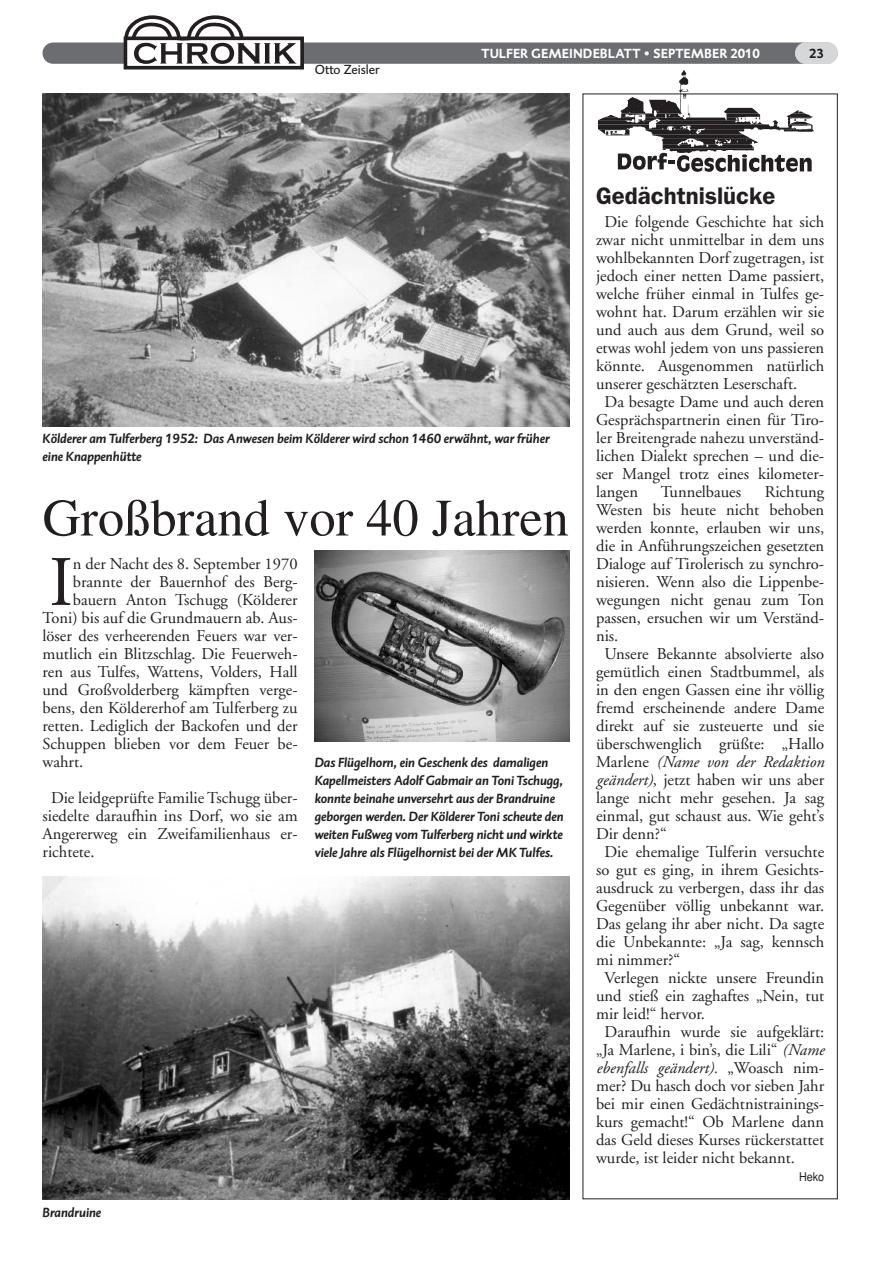
<style>
.page{position:relative;width:893px;height:1263px;background:#fff}
.page>*{position:absolute;margin:0;border:0;box-sizing:border-box;transform-origin:0 0}
.t1{font:70.8px "Adobe Garamond";color:#231f20}
.t2{font:52.5px "Times";color:#231f20}
.t3{font:600 24px "Franklin Gothic";color:#231f20}
.t4{font:16.5px/18px "Adobe Garamond";color:#231f20;text-align:justify}
.t5{font:italic 16.5px "Adobe Garamond";color:#231f20}
.t6{font:italic 700 13.5px/18px "DTL Caspari T";color:#231f20}
.t7{font:700 13.5px "DTL Caspari T";color:#fff}
.t8{font:13.5px "DTL Caspari T";color:#231f20}
.t9{font:700 13.5px "DTL Caspari T";color:#231f20}
.t10{font:12px "Helvetica";color:#231f20;scale:.9 1}
.s1{font-style:normal}
.s2{font-style:italic}
</style>
<div class="page">
<div style="left:43px;top:43px;width:795px;height:21px;background:#6c6d70;border-radius:11px"></div>
<div style="left:795px;top:43px;width:43px;height:21px;background:#d6d7d9;border-radius:11px"></div>
<svg style="left:599px;top:70px;width:215px;height:102px"></svg>
<div style="left:124px;top:37px;width:180px;height:32px;border:4px solid #231f20"></div>
<svg style="left:123px;top:15px;width:173px;height:49px"></svg>
<img style="left:43px;top:876px;width:527px;height:323px">
<img style="left:43px;top:94px;width:527px;height:333px">
<img style="left:315px;top:550px;width:255px;height:191px">
<p class="t8" style="left:315px;top:61px;width:66px">Otto Zeisler</p>
<p class="t7" style="left:482px;top:45px;width:280px">TULFER GEMEINDEBLATT • SEPTEMBER 2010</p>
<p class="t9" style="left:809px;top:46px;width:16px">23</p>
<p class="t6" style="left:43px;top:429px;width:509px">Kölderer am Tulferberg 1952: Das Anwesen beim Kölderer wird schon 1460 erwähnt, war früher eine Knappenhütte</p>
<h2 class="t2" style="left:43px;top:500px;width:528px">Großbrand vor 40 Jahren</h2>
<h1 class="t1" style="left:49px;top:554px;width:25px">I</h1>
<p class="t4" style="left:73px;top:556px;width:226px">n der Nacht des 8. September 1970</p>
<p class="t4" style="left:73px;top:574px;width:226px">brannte der Bauernhof des Berg-</p>
<p class="t4" style="left:73px;top:592px;width:226px">bauern Anton Tschugg (Kölderer</p>
<p class="t4" style="left:43px;top:610px;width:257px">Toni) bis auf die Grundmauern ab. Aus-</p>
<p class="t4" style="left:43px;top:628px;width:257px">löser des verheerenden Feuers war ver-</p>
<p class="t4" style="left:43px;top:646px;width:257px">mutlich ein Blitzschlag. Die Feuerweh-</p>
<p class="t4" style="left:43px;top:664px;width:257px">ren aus Tulfes, Wattens, Volders, Hall</p>
<p class="t4" style="left:43px;top:682px;width:257px">und Großvolderberg kämpften verge-</p>
<p class="t4" style="left:43px;top:700px;width:257px">bens, den Köldererhof am Tulferberg zu</p>
<p class="t4" style="left:43px;top:718px;width:257px">retten. Lediglich der Backofen und der</p>
<p class="t4" style="left:43px;top:736px;width:257px">Schuppen blieben vor dem Feuer be-</p>
<p class="t4" style="left:43px;top:754px;width:42px">wahrt.</p>
<p class="t4" style="left:43px;top:790px;width:257px;text-indent:9px">Die leidgeprüfte Familie Tschugg über&shy;siedelte daraufhin ins Dorf, wo sie am Angererweg ein Zweifamilienhaus er&shy;richtete.</p>
<p class="t6" style="left:315px;top:753px;width:250px">Das Flügelhorn, ein Geschenk des damaligen Kapellmeisters Adolf Gabmair an Toni Tschugg, konnte beinahe unversehrt aus der Brandruine geborgen werden. Der Kölderer Toni scheute den weiten Fußweg vom Tulferberg nicht und wirkte viele Jahre als Flügelhornist bei der MK Tulfes.</p>
<p class="t6" style="left:43px;top:1203px;width:60px">Brandruine</p>
<h3 class="t3" style="left:596px;top:182px;width:181px">Gedächtnislücke</h3>
<p class="t4" style="left:605px;top:214px;width:221px">Die folgende Geschichte hat sich</p>
<p class="t4" style="left:596px;top:232px;width:230px">zwar nicht unmittelbar in dem uns</p>
<p class="t4" style="left:596px;top:250px;width:230px">wohlbekannten Dorf zugetragen, ist</p>
<p class="t4" style="left:596px;top:268px;width:230px">jedoch einer netten Dame passiert,</p>
<p class="t4" style="left:596px;top:286px;width:230px">welche früher einmal in Tulfes ge-</p>
<p class="t4" style="left:596px;top:304px;width:230px">wohnt hat. Darum erzählen wir sie</p>
<p class="t4" style="left:596px;top:322px;width:230px">und auch aus dem Grund, weil so</p>
<p class="t4" style="left:596px;top:340px;width:230px">etwas wohl jedem von uns passieren</p>
<p class="t4" style="left:596px;top:358px;width:230px">könnte. Ausgenommen natürlich</p>
<p class="t4" style="left:596px;top:376px;width:203px">unserer geschätzten Leserschaft.</p>
<p class="t4" style="left:605px;top:394px;width:221px">Da besagte Dame und auch deren</p>
<p class="t4" style="left:596px;top:412px;width:230px">Gesprächspartnerin einen für Tiro-</p>
<p class="t4" style="left:596px;top:430px;width:230px">ler Breitengrade nahezu unverständ-</p>
<p class="t4" style="left:596px;top:448px;width:230px">lichen Dialekt sprechen – und die-</p>
<p class="t4" style="left:596px;top:466px;width:230px">ser Mangel trotz eines kilometer-</p>
<p class="t4" style="left:596px;top:484px;width:43px">langen</p>
<p class="t4" style="left:661px;top:484px;width:82px">Tunnelbaues</p>
<p class="t4" style="left:765px;top:484px;width:61px">Richtung</p>
<p class="t4" style="left:596px;top:502px;width:230px">Westen bis heute nicht behoben</p>
<p class="t4" style="left:596px;top:520px;width:230px">werden konnte, erlauben wir uns,</p>
<p class="t4" style="left:596px;top:538px;width:230px">die in Anführungszeichen gesetzten</p>
<p class="t4" style="left:596px;top:556px;width:230px">Dialoge auf Tirolerisch zu synchro-</p>
<p class="t4" style="left:596px;top:574px;width:230px">nisieren. Wenn also die Lippenbe-</p>
<p class="t4" style="left:596px;top:592px;width:230px">wegungen nicht genau zum Ton</p>
<p class="t4" style="left:596px;top:610px;width:230px">passen, ersuchen wir um Verständ-</p>
<p class="t4" style="left:596px;top:628px;width:24px">nis.</p>
<p class="t4" style="left:605px;top:646px;width:221px">Unsere Bekannte absolvierte also</p>
<p class="t4" style="left:596px;top:664px;width:230px">gemütlich einen Stadtbummel, als</p>
<p class="t4" style="left:596px;top:682px;width:230px">in den engen Gassen eine ihr völlig</p>
<p class="t4" style="left:596px;top:700px;width:230px">fremd erscheinende andere Dame</p>
<p class="t4" style="left:596px;top:718px;width:230px">direkt auf sie zusteuerte und sie</p>
<p class="t4" style="left:596px;top:736px;width:230px">überschwenglich grüßte: „Hallo</p>
<p class="t5" style="left:596px;top:755px;width:230px"><span class="s1">Marlene</span> (Name von der Redaktion</p>
<p class="t4" style="left:596px;top:772px;width:230px"><span class="s2">geändert)</span>, jetzt haben wir uns aber</p>
<p class="t4" style="left:596px;top:790px;width:230px">lange nicht mehr gesehen. Ja sag</p>
<p class="t4" style="left:596px;top:808px;width:230px">einmal, gut schaust aus. Wie geht’s</p>
<p class="t4" style="left:596px;top:826px;width:72px">Dir denn?“</p>
<p class="t4" style="left:605px;top:844px;width:221px">Die ehemalige Tulferin versuchte</p>
<p class="t4" style="left:596px;top:862px;width:230px">so gut es ging, in ihrem Gesichts-</p>
<p class="t4" style="left:596px;top:880px;width:230px">ausdruck zu verbergen, dass ihr das</p>
<p class="t4" style="left:596px;top:898px;width:230px">Gegenüber völlig unbekannt war.</p>
<p class="t4" style="left:596px;top:916px;width:230px">Das gelang ihr aber nicht. Da sagte</p>
<p class="t4" style="left:596px;top:934px;width:230px">die Unbekannte: „Ja sag, kennsch</p>
<p class="t4" style="left:596px;top:952px;width:86px">mi nimmer?“</p>
<p class="t4" style="left:605px;top:970px;width:221px">Verlegen nickte unsere Freundin</p>
<p class="t4" style="left:596px;top:988px;width:230px">und stieß ein zaghaftes „Nein, tut</p>
<p class="t4" style="left:596px;top:1006px;width:110px">mir leid!“ hervor.</p>
<p class="t4" style="left:605px;top:1024px;width:221px">Daraufhin wurde sie aufgeklärt:</p>
<p class="t4" style="left:596px;top:1042px;width:230px">„Ja Marlene, i bin’s, die Lili“ <span class="s2">(Name</span></p>
<p class="t5" style="left:596px;top:1061px;width:230px">ebenfalls geändert). <span class="s1">„Woasch nim-</span></p>
<p class="t4" style="left:596px;top:1078px;width:230px">mer? Du hasch doch vor sieben Jahr</p>
<p class="t4" style="left:596px;top:1096px;width:230px">bei mir einen Gedächtnistrainings-</p>
<p class="t4" style="left:596px;top:1114px;width:230px">kurs gemacht!“ Ob Marlene dann</p>
<p class="t4" style="left:596px;top:1132px;width:230px">das Geld dieses Kurses rückerstattet</p>
<p class="t4" style="left:596px;top:1150px;width:200px">wurde, ist leider nicht bekannt.</p>
<p class="t10" style="left:799px;top:1170px;width:30px">Heko</p>
</div>
